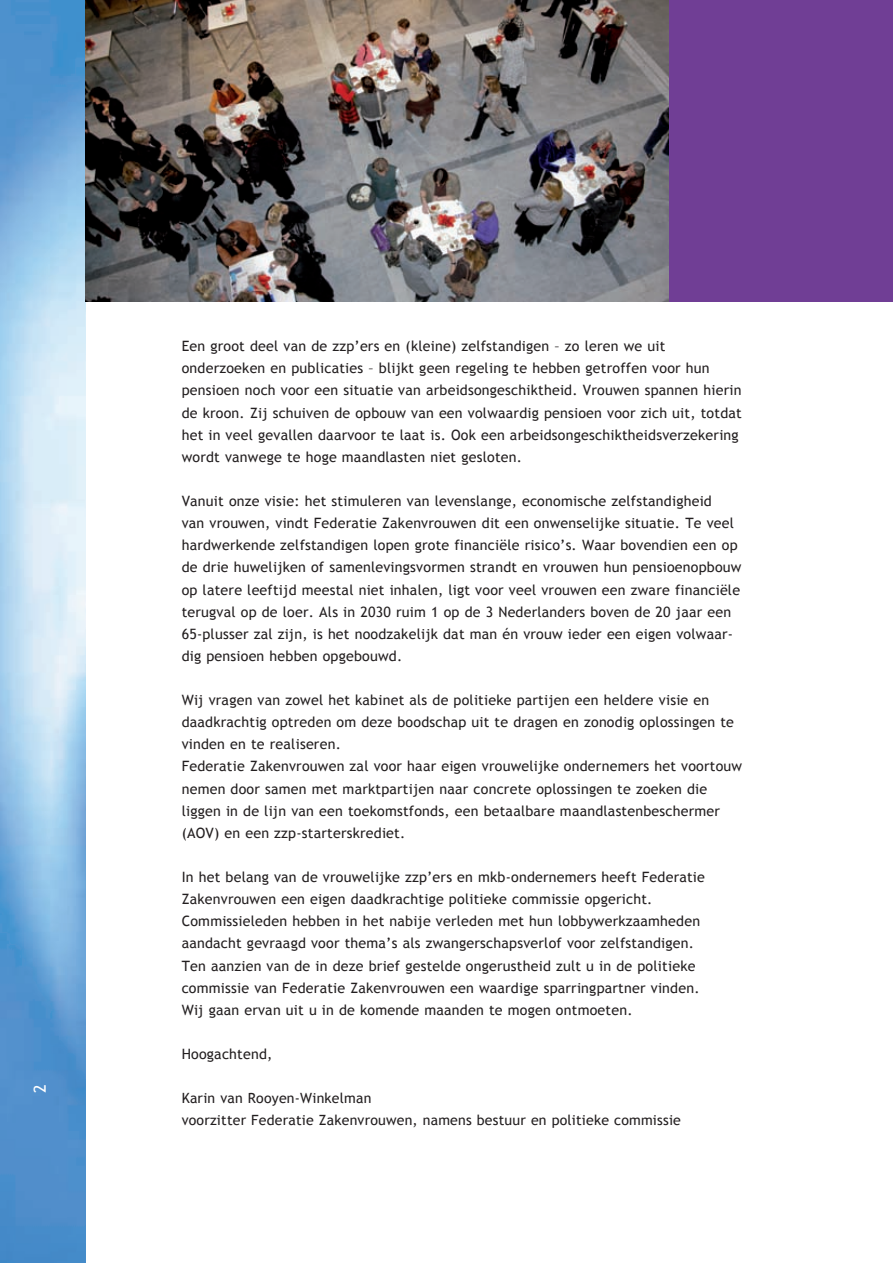
<style>
.page{position:relative;width:893px;height:1263px;background:#fff}
.page>*{position:absolute;margin:0;border:0;box-sizing:border-box;transform-origin:0 0}
.t1{font:16.5px "Trebuchet MS";color:#fff}
.t2{font:14.25px/22px "Trebuchet MS";letter-spacing:.015em;color:#231f20}
.t3{font:14.1px/22px "Trebuchet MS";letter-spacing:.015em;color:#231f20}
</style>
<div class="page">
<div style="left:74px;top:0;width:819px;height:302px;background:#703e95"></div>
<img style="left:0;top:0;width:85px;height:1263px">
<img style="left:85px;top:0;width:584px;height:302px">
<p class="t1" style="left:30px;top:1093px;width:10px;rotate:-90deg">2</p>
<p class="t2" style="left:182px;top:335px;width:562px">Een groot deel van de zzp’ers en (kleine) zelfstandigen – zo leren we uit onderzoeken en publicaties – blijkt geen regeling te hebben getroffen voor hun pensioen noch voor een situatie van arbeidsongeschiktheid. Vrouwen spannen hierin de kroon. Zij schuiven de opbouw van een volwaardig pensioen voor zich uit, totdat het in veel gevallen daarvoor te laat is. Ook een arbeidsongeschiktheidsverzekering wordt vanwege te hoge maandlasten niet gesloten.</p>
<p class="t2" style="left:182px;top:490px;width:561px">Vanuit onze visie: het stimuleren van levenslange, economische zelfstandigheid<br>van vrouwen, vindt Federatie Zakenvrouwen dit een onwenselijke situatie. Te veel hardwerkende zelfstandigen lopen grote financiële risico’s. Waar bovendien een op de drie huwelijken of samenlevingsvormen strandt en vrouwen hun pensioenopbouw op latere leeftijd meestal niet inhalen, ligt voor veel vrouwen een zware financiële terugval op de loer. Als in 2030 ruim 1 op de 3 Nederlanders boven de 20 jaar een 65-plusser zal zijn, is het noodzakelijk dat man én vrouw ieder een eigen volwaar&shy;dig pensioen hebben opgebouwd.</p>
<p class="t2" style="left:182px;top:689px;width:562px">Wij vragen van zowel het kabinet als de politieke partijen een heldere visie en daadkrachtig optreden om deze boodschap uit te dragen en zonodig oplossingen te vinden en te realiseren.<br>Federatie Zakenvrouwen zal voor haar eigen vrouwelijke ondernemers het voortouw nemen door samen met marktpartijen naar concrete oplossingen te zoeken die liggen in de lijn van een toekomstfonds, een betaalbare maandlastenbeschermer (AOV) en een zzp-starterskrediet.</p>
<p class="t2" style="left:182px;top:866px;width:525px">In het belang van de vrouwelijke zzp’ers en mkb-ondernemers heeft Federatie Zakenvrouwen een eigen daadkrachtige politieke commissie opgericht.<br>Commissieleden hebben in het nabije verleden met hun lobbywerkzaamheden aandacht gevraagd voor thema’s als zwangerschapsverlof voor zelfstandigen.<br>Ten aanzien van de in deze brief gestelde ongerustheid zult u in de politieke commissie van Federatie Zakenvrouwen een waardige sparringpartner vinden.<br>Wij gaan ervan uit u in de komende maanden te mogen ontmoeten.</p>
<p class="t2" style="left:182px;top:1043px;width:92px">Hoogachtend,</p>
<p class="t3" style="left:182px;top:1087px;width:501px">Karin van Rooyen-Winkelman<br>voorzitter Federatie Zakenvrouwen, namens bestuur en politieke commissie</p>
</div>
